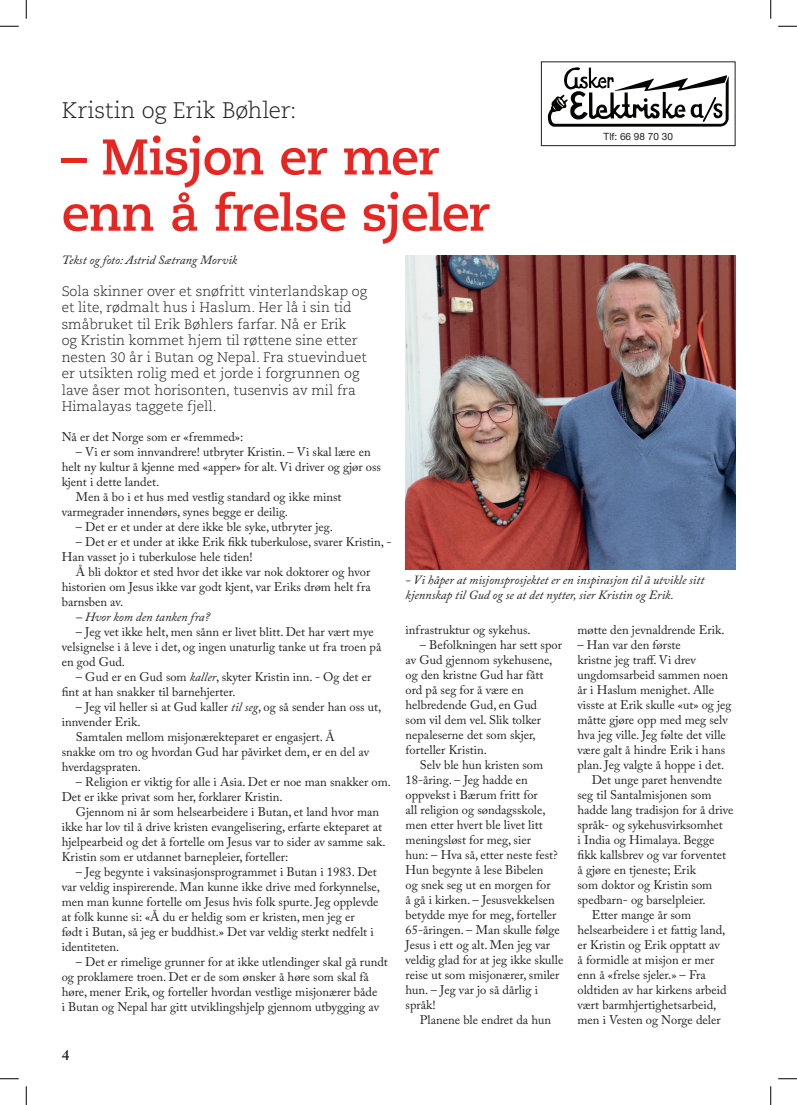
<style>
.page{position:relative;width:797px;height:1105px;background:#fff}
.page>*{position:absolute;margin:0;border:0;box-sizing:border-box;transform-origin:0 0}
.t1{font:700 50px/56.2px "Caecilia";letter-spacing:-.02em;color:#e72621}
.t2{font:300 22.5px "Caecilia";color:#231f20}
.t3{font:600 15px "Adobe Caslon Pro";color:#231f20}
.t4{font:300 13.75px/16.5px "Caecilia";color:#231f20}
.t5{font:12.5px/15px "Adobe Caslon Pro";color:#231f20}
.t6{font:italic 12.5px/15px "Adobe Caslon Pro";color:#231f20}
.t7{font:10px "Helvetica Neue";color:#231f20}
.s1{font-style:italic}
</style>
<div class="page">
<img style="left:405px;top:255px;width:330px;height:314px">
<div style="left:541px;top:62px;width:194px;height:84px;border:1px solid #231f20"></div>
<svg style="left:548px;top:67px;width:180px;height:60px"></svg>
<svg style="left:0;top:25px;width:19px;height:2px"></svg>
<svg style="left:778px;top:25px;width:19px;height:2px"></svg>
<svg style="left:0;top:1078px;width:19px;height:1px"></svg>
<svg style="left:778px;top:1078px;width:19px;height:1px"></svg>
<svg style="left:25px;top:0;width:2px;height:19px"></svg>
<svg style="left:25px;top:1086px;width:2px;height:19px"></svg>
<svg style="left:770px;top:0;width:1px;height:19px"></svg>
<svg style="left:770px;top:1086px;width:1px;height:19px"></svg>
<h2 class="t2" style="left:62px;top:98px;width:236px">Kristin og Erik Bøhler:</h2>
<h1 class="t1" style="left:62px;top:130px;width:429px">– Misjon er mer enn å frelse sjeler</h1>
<p class="t6" style="left:62px;top:252px;width:177px">Tekst og foto: Astrid Sætrang Morvik</p>
<p class="t4" style="left:62px;top:283px;width:307px">Sola skinner over et snøfritt vinterlandskap og et lite, rødmalt hus i Haslum. Her lå i sin tid småbruket til Erik Bøhlers farfar. Nå er Erik<br>og Kristin kommet hjem til røttene sine etter nesten 30 år i Butan og Nepal. Fra stuevinduet er utsikten rolig med et jorde i forgrunnen og lave åser mot horisonten, tusenvis av mil fra Himalayas taggete fjell.</p>
<p class="t5" style="left:62px;top:429px;width:183px">Nå er det Norge som er «fremmed»:</p>
<p class="t5" style="left:76px;top:444px;width:296px">– Vi er som innvandrere! utbryter Kristin. – Vi skal lære en</p>
<p class="t5" style="left:62px;top:459px;width:321px">helt ny kultur å kjenne med «apper» for alt. Vi driver og gjør oss</p>
<p class="t5" style="left:62px;top:474px;width:99px">kjent i dette landet.</p>
<p class="t5" style="left:76px;top:489px;width:267px">Men å bo i et hus med vestlig standard og ikke minst</p>
<p class="t5" style="left:62px;top:504px;width:228px">varmegrader innendørs, synes begge er deilig.</p>
<p class="t5" style="left:76px;top:519px;width:258px">– Det er et under at dere ikke ble syke, utbryter jeg.</p>
<p class="t5" style="left:76px;top:534px;width:317px">– Det er et under at ikke Erik fikk tuberkulose, svarer Kristin, -</p>
<p class="t5" style="left:62px;top:549px;width:192px">Han vasset jo i tuberkulose hele tiden!</p>
<p class="t5" style="left:76px;top:564px;width:296px">Å bli doktor et sted hvor det ikke var nok doktorer og hvor</p>
<p class="t5" style="left:62px;top:579px;width:311px">historien om Jesus ikke var godt kjent, var Eriks drøm helt fra</p>
<p class="t5" style="left:62px;top:594px;width:63px">barnsben av.</p>
<p class="t6" style="left:76px;top:609px;width:136px">– Hvor kom den tanken fra?</p>
<p class="t5" style="left:62px;top:624px;width:321px;text-indent:14px">– Jeg vet ikke helt, men sånn er livet blitt. Det har vært mye velsignelse i å leve i det, og ingen unaturlig tanke ut fra troen på en god Gud.</p>
<p class="t5" style="left:62px;top:669px;width:311px;text-indent:14px">– Gud er en Gud som <span class="s1">kaller</span>, skyter Kristin inn. - Og det er fint at han snakker til barnehjerter.</p>
<p class="t5" style="left:76px;top:699px;width:307px">– Jeg vil heller si at Gud kaller <span class="s1">til seg</span>, og så sender han oss ut,</p>
<p class="t5" style="left:62px;top:714px;width:80px">innvender Erik.</p>
<p class="t5" style="left:76px;top:729px;width:260px">Samtalen mellom misjonærekteparet er engasjert. Å</p>
<p class="t5" style="left:62px;top:744px;width:309px">snakke om tro og hvordan Gud har påvirket dem, er en del av</p>
<p class="t5" style="left:62px;top:759px;width:81px">hverdagspraten.</p>
<p class="t5" style="left:62px;top:774px;width:331px;text-indent:14px">– Religion er viktig for alle i Asia. Det er noe man snakker om.<br>Det er ikke privat som her, forklarer Kristin.</p>
<p class="t5" style="left:62px;top:804px;width:325px;text-indent:14px">Gjennom ni år som helsearbeidere i Butan, et land hvor man ikke har lov til å drive kristen evangelisering, erfarte ekteparet at hjelpearbeid og det å fortelle om Jesus var to sider av samme sak.<br>Kristin som er utdannet barnepleier, forteller:</p>
<p class="t5" style="left:62px;top:864px;width:320px;text-indent:14px">– Jeg begynte i vaksinasjonsprogrammet i Butan i 1983. Det var veldig inspirerende. Man kunne ikke drive med forkynnelse, men man kunne fortelle om Jesus hvis folk spurte. Jeg opplevde at folk kunne si: «Å du er heldig som er kristen, men jeg er<br>født i Butan, så jeg er buddhist.» Det var veldig sterkt nedfelt i identiteten.</p>
<p class="t5" style="left:62px;top:954px;width:327px;text-indent:14px">– Det er rimelige grunner for at ikke utlendinger skal gå rundt og proklamere troen. Det er de som ønsker å høre som skal få høre, mener Erik, og forteller hvordan vestlige misjonærer både<br>i Butan og Nepal har gitt utviklingshjelp gjennom utbygging av</p>
<p class="t3" style="left:62px;top:1046px;width:9px">4</p>
<p class="t7" style="left:603px;top:131px;width:71px">Tlf: 66 98 70 30</p>
<p class="t6" style="left:405px;top:572px;width:300px">- Vi håper at misjonsprosjektet er en inspirasjon til å utvikle sitt kjennskap til Gud og se at det nytter, sier Kristin og Erik.</p>
<p class="t5" style="left:405px;top:622px;width:126px">infrastruktur og sykehus.</p>
<p class="t5" style="left:420px;top:637px;width:144px">– Befolkningen har sett spor</p>
<p class="t5" style="left:405px;top:652px;width:148px">av Gud gjennom sykehusene,</p>
<p class="t5" style="left:405px;top:667px;width:139px">og den kristne Gud har fått</p>
<p class="t5" style="left:405px;top:682px;width:120px">ord på seg for å være en</p>
<p class="t5" style="left:405px;top:697px;width:133px">helbredende Gud, en Gud</p>
<p class="t5" style="left:405px;top:712px;width:137px">som vil dem vel. Slik tolker</p>
<p class="t5" style="left:405px;top:727px;width:132px">nepaleserne det som skjer,</p>
<p class="t5" style="left:405px;top:742px;width:83px">forteller Kristin.</p>
<p class="t5" style="left:420px;top:757px;width:125px">Selv ble hun kristen som</p>
<p class="t5" style="left:405px;top:772px;width:124px">18-åring. – Jeg hadde en</p>
<p class="t5" style="left:405px;top:787px;width:134px">oppvekst i Bærum fritt for</p>
<p class="t5" style="left:405px;top:802px;width:141px">all religion og søndagsskole,</p>
<p class="t5" style="left:405px;top:817px;width:139px">men etter hvert ble livet litt</p>
<p class="t5" style="left:405px;top:832px;width:127px">meningsløst for meg, sier</p>
<p class="t5" style="left:405px;top:847px;width:154px">hun: – Hva så, etter neste fest?</p>
<p class="t5" style="left:405px;top:862px;width:139px">Hun begynte å lese Bibelen</p>
<p class="t5" style="left:405px;top:877px;width:147px">og snek seg ut en morgen for</p>
<p class="t5" style="left:405px;top:892px;width:151px">å gå i kirken. – Jesusvekkelsen</p>
<p class="t5" style="left:405px;top:907px;width:152px">betydde mye for meg, forteller</p>
<p class="t5" style="left:405px;top:922px;width:156px">65-åringen. – Man skulle følge</p>
<p class="t5" style="left:405px;top:937px;width:146px">Jesus i ett og alt. Men jeg var</p>
<p class="t5" style="left:405px;top:952px;width:159px">veldig glad for at jeg ikke skulle</p>
<p class="t5" style="left:405px;top:967px;width:155px">reise ut som misjonærer, smiler</p>
<p class="t5" style="left:405px;top:982px;width:134px">hun. – Jeg var jo så dårlig i</p>
<p class="t5" style="left:405px;top:997px;width:31px">språk!</p>
<p class="t5" style="left:420px;top:1012px;width:133px">Planene ble endret da hun</p>
<p class="t5" style="left:577px;top:622px;width:148px">møtte den jevnaldrende Erik.</p>
<p class="t5" style="left:577px;top:637px;width:105px">– Han var den første</p>
<p class="t5" style="left:577px;top:652px;width:120px">kristne jeg traff. Vi drev</p>
<p class="t5" style="left:577px;top:667px;width:152px">ungdomsarbeid sammen noen</p>
<p class="t5" style="left:577px;top:682px;width:138px">år i Haslum menighet. Alle</p>
<p class="t5" style="left:577px;top:697px;width:156px">visste at Erik skulle «ut» og jeg</p>
<p class="t5" style="left:577px;top:712px;width:152px">måtte gjøre opp med meg selv</p>
<p class="t5" style="left:577px;top:727px;width:150px">hva jeg ville. Jeg følte det ville</p>
<p class="t5" style="left:577px;top:742px;width:149px">være galt å hindre Erik i hans</p>
<p class="t5" style="left:577px;top:757px;width:148px">plan. Jeg valgte å hoppe i det.</p>
<p class="t5" style="left:591px;top:772px;width:132px">Det unge paret henvendte</p>
<p class="t5" style="left:577px;top:787px;width:135px">seg til Santalmisjonen som</p>
<p class="t5" style="left:577px;top:802px;width:157px">hadde lang tradisjon for å drive</p>
<p class="t5" style="left:577px;top:817px;width:147px">språk- og sykehusvirksomhet</p>
<p class="t5" style="left:577px;top:832px;width:138px">i India og Himalaya. Begge</p>
<p class="t5" style="left:577px;top:847px;width:150px">fikk kallsbrev og var forventet</p>
<p class="t5" style="left:577px;top:862px;width:120px">å gjøre en tjeneste; Erik</p>
<p class="t5" style="left:577px;top:877px;width:136px">som doktor og Kristin som</p>
<p class="t5" style="left:577px;top:892px;width:130px">spedbarn- og barselpleier.</p>
<p class="t5" style="left:591px;top:907px;width:101px">Etter mange år som</p>
<p class="t5" style="left:577px;top:922px;width:149px">helsearbeidere i et fattig land,</p>
<p class="t5" style="left:577px;top:937px;width:144px">er Kristin og Erik opptatt av</p>
<p class="t5" style="left:577px;top:952px;width:138px">å formidle at misjon er mer</p>
<p class="t5" style="left:577px;top:967px;width:130px">enn å «frelse sjeler.» – Fra</p>
<p class="t5" style="left:577px;top:982px;width:151px">oldtiden av har kirkens arbeid</p>
<p class="t5" style="left:577px;top:997px;width:140px">vært barmhjertighetsarbeid,</p>
<p class="t5" style="left:577px;top:1012px;width:145px">men i Vesten og Norge deler</p>
</div>
